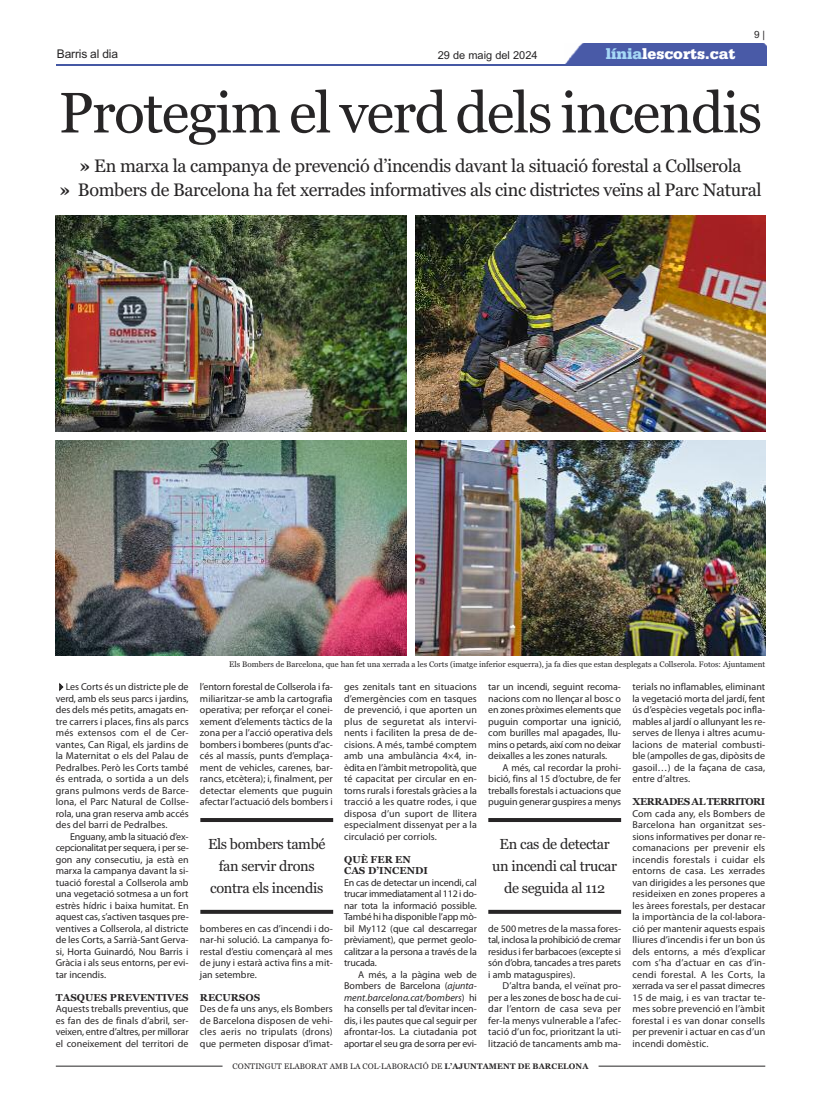
<style>
.page{position:relative;width:823px;height:1106px;background:#fff}
.page>*{position:absolute;margin:0;border:0;box-sizing:border-box;transform-origin:0 0}
.t1{font:57px "Georgia";letter-spacing:-.025em;color:#272526}
.t2{font:18px/24px "Georgia";letter-spacing:-.02em;color:#272526;text-align:center}
.t3{font:900 16px "Serifa";color:#fff}
.t4{font:14.5px/22px "Georgia";letter-spacing:-.025em;color:#272526;text-align:center}
.t5{font:12px "Arial";letter-spacing:-.015em;color:#272526}
.t6{font:11px "Arial";color:#272526}
.t7{font:10px/11.5px "Myriad Pro";color:#272526;text-align:justify}
.t8{font:700 10px/11.5px "Georgia";letter-spacing:.005em;color:#272526}
.t9{font:700 10px "Georgia";letter-spacing:-.045em;color:#272526}
.t10{font:10px "Arial";color:#272526}
.t11{font:8px "Georgia";color:#272526}
.s1{color:#a6d8f6}
.s2{font-weight:700}
.s3{font-style:italic}
</style>
<div class="page">
<div style="left:565px;top:44px;width:200px;height:20px;background:#495aa7"></div>
<hr style="left:57px;top:64px;width:708px;height:1px;background:#4558a4">
<img style="left:415px;top:440px;width:349px;height:216px">
<svg style="left:200px;top:909px;width:133px;height:4px"></svg>
<hr style="left:200px;top:818px;width:133px;height:4px;background:#272526">
<hr style="left:56px;top:1065px;width:166px;height:1px;background:#272526">
<hr style="left:598px;top:1065px;width:166px;height:1px;background:#272526">
<svg style="left:488px;top:909px;width:132px;height:4px"></svg>
<hr style="left:488px;top:818px;width:132px;height:4px;background:#272526">
<img style="left:56px;top:440px;width:350px;height:216px">
<img style="left:415px;top:215px;width:349px;height:216px">
<img style="left:56px;top:215px;width:350px;height:216px">
<p class="t5" style="left:57px;top:47px;width:63px">Barris al dia</p>
<p class="t6" style="left:437px;top:49px;width:101px">29 de maig del 2024</p>
<h3 class="t3" style="left:605px;top:44px;width:131px"><span class="s1">línia</span>lescorts.cat</h3>
<p class="t10" style="left:753px;top:29px;width:12px">9 |</p>
<h1 class="t1" style="left:59px;top:79px;width:704px">Protegim el verd dels incendis</h1>
<h2 class="t2" style="left:59px;top:154px;width:703px"><span class="s2">»</span> En marxa la campanya de prevenció d’incendis davant la situació forestal a Collserola<br><span class="s2">»</span> Bombers de Barcelona ha fet xerrades informatives als cinc districtes veïns al Parc Natural</h2>
<p class="t7" style="left:56px;top:682px;width:135px">✔Les Corts és un districte ple de verd, amb els seus parcs i jardins, des dels més petits, amagats en&shy;tre carrers i places, fins als parcs més extensos com el de Cer&shy;vantes, Can Rigal, els jardins de la Maternitat o els del Palau de Pedralbes. Però les Corts també és entrada, o sortida a un dels grans pulmons verds de Barce&shy;lona, el Parc Natural de Collse&shy;rola, una gran reserva amb accés des del barri de Pedralbes.</p>
<p class="t7" style="left:56px;top:831px;width:134px;text-indent:14px">Enguany, amb la situació d’ex&shy;cepcionalitat per sequera, i per se&shy;gon any consecutiu, ja està en marxa la campanya davant la si&shy;tuació forestal a Collserola amb una vegetació sotmesa a un fort estrès hídric i baixa humitat. En aquest cas, s’activen tasques pre&shy;ventives a Collserola, al districte de les Corts, a Sarrià-Sant Gerva&shy;si, Horta Guinardó, Nou Barris i Gràcia i als seus entorns, per evi&shy;tar incendis.</p>
<p class="t8" style="left:56px;top:991px;width:134px">TASQUES PREVENTIVES</p>
<p class="t7" style="left:56px;top:1004px;width:134px">Aquests treballs preventius, que es fan des de finals d’abril, ser&shy;veixen, entre d’altres, per millorar el coneixement del territori de</p>
<p class="t11" style="left:229px;top:660px;width:537px">Els Bombers de Barcelona, que han fet una xerrada a les Corts (imatge inferior esquerra), ja fa dies que estan desplegats a Collserola. Fotos: Ajuntament</p>
<p class="t7" style="left:200px;top:682px;width:134px">l’entorn forestal de Collserola i fa&shy;miliaritzar-se amb la cartografia operativa; per reforçar el conei&shy;xement d’elements tàctics de la zona per a l’acció operativa dels bombers i bomberes (punts d’ac&shy;cés al massís, punts d’emplaça&shy;ment de vehicles, carenes, bar&shy;rancs, etcètera); i, finalment, per detectar elements que puguin afectar l’actuació dels bombers i</p>
<h3 class="t4" style="left:208px;top:832px;width:119px">Els bombers també fan servir drons contra els incendis</h3>
<p class="t7" style="left:200px;top:923px;width:134px">bomberes en cas d’incendi i do&shy;nar-hi solució. La campanya fo&shy;restal d’estiu començarà al mes de juny i estarà activa fins a mit&shy;jan setembre.</p>
<p class="t8" style="left:200px;top:991px;width:62px">RECURSOS</p>
<p class="t7" style="left:200px;top:1004px;width:134px">Des de fa uns anys, els Bombers de Barcelona disposen de vehi&shy;cles aeris no tripulats (drons) que permeten disposar d’imat-</p>
<p class="t7" style="left:344px;top:682px;width:135px">ges zenitals tant en situacions d’emergències com en tasques de prevenció, i que aporten un plus de seguretat als intervi&shy;nents i faciliten la presa de de&shy;cisions. A més, també comptem amb una ambulància 4×4, in&shy;èdita en l’àmbit metropolità, que té capacitat per circular en en&shy;torns rurals i forestals gràcies a la tracció a les quatre rodes, i que disposa d’un suport de llitera especialment dissenyat per a la circulació per corriols.</p>
<p class="t8" style="left:344px;top:853px;width:85px">QUÈ FER EN<br>CAS D’INCENDI</p>
<p class="t7" style="left:344px;top:877px;width:134px">En cas de detectar un incendi, cal trucar immediatament al 112 i do&shy;nar tota la informació possible.<br>També hi ha disponible l’app mò&shy;bil My112 (que cal descarregar prèviament), que permet geolo&shy;calitzar a la persona a través de la trucada.</p>
<p class="t7" style="left:344px;top:969px;width:134px;text-indent:14px">A més, a la pàgina web de Bombers de Barcelona (<span class="s3">ajunta&shy;ment.barcelona.cat/bombers</span>) hi ha consells per tal d’evitar incen&shy;dis, i les pautes que cal seguir per afrontar-los. La ciutadania pot aportar el seu gra de sorra per evi-</p>
<p class="t7" style="left:488px;top:682px;width:134px">tar un incendi, seguint recoma&shy;nacions com no llençar al bosc o en zones pròximes elements que puguin comportar una ignició, com burilles mal apagades, llu&shy;mins o petards, així com no deixar deixalles a les zones naturals.</p>
<p class="t7" style="left:488px;top:762px;width:134px;text-indent:14px">A més, cal recordar la prohi&shy;bició, fins al 15 d’octubre, de fer treballs forestals i actuacions que puguin generar guspires a menys</p>
<h3 class="t4" style="left:492px;top:832px;width:126px">En cas de detectar un incendi cal trucar de seguida al 112</h3>
<p class="t7" style="left:488px;top:923px;width:134px">de 500 metres de la massa fores&shy;tal, inclosa la prohibició de cremar residus i fer barbacoes (excepte si són d’obra, tancades a tres parets i amb mataguspires).</p>
<p class="t7" style="left:488px;top:981px;width:134px;text-indent:14px">D’altra banda, el veïnat pro&shy;per a les zones de bosc ha de cui&shy;dar l’entorn de casa seva per fer-la menys vulnerable a l’afec&shy;tació d’un foc, prioritzant la uti&shy;lització de tancaments amb ma-</p>
<p class="t11" style="left:232px;top:1061px;width:357px">CONTINGUT ELABORAT AMB LA COL·LABORACIÓ DE <span class="s2">L’AJUNTAMENT DE BARCELONA</span></p>
<p class="t7" style="left:632px;top:682px;width:135px">terials no inflamables, eliminant la vegetació morta del jardí, fent ús d’espècies vegetals poc infla&shy;mables al jardí o allunyant les re&shy;serves de llenya i altres acumu&shy;lacions de material combusti&shy;ble (ampolles de gas, dipòsits de gasoil…) de la façana de casa, entre d’altres.</p>
<p class="t9" style="left:632px;top:796px;width:134px">XERRADES AL TERRITORI</p>
<p class="t7" style="left:632px;top:808px;width:135px">Com cada any, els Bombers de Barcelona han organitzat ses&shy;sions informatives per donar re&shy;comanacions per prevenir els incendis forestals i cuidar els entorns de casa. Les xerrades van dirigides a les persones que resideixen en zones properes a les àrees forestals, per destacar la importància de la col·labora&shy;ció per mantenir aquests espais lliures d’incendis i fer un bon ús dels entorns, a més d’explicar com s’ha d’actuar en cas d’in&shy;cendi forestal. A les Corts, la xerrada va ser el passat dimecres 15 de maig, i es van tractar te&shy;mes sobre prevenció en l’àmbit forestal i es van donar consells per prevenir i actuar en cas d’un incendi domèstic.</p>
</div>
